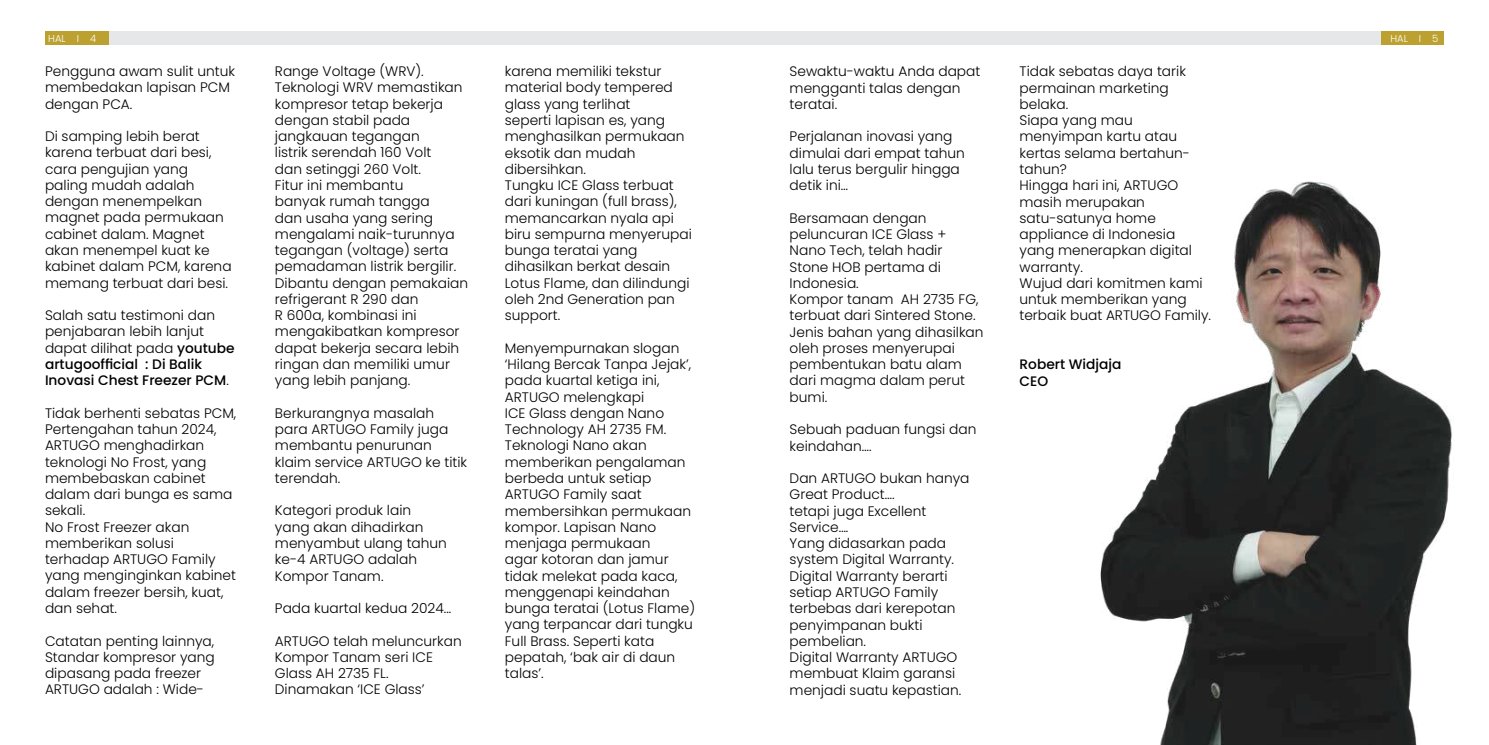
<style>
.page{position:relative;width:1489px;height:745px;background:#fff}
.page>*{position:absolute;margin:0;border:0;box-sizing:border-box;transform-origin:0 0}
.t1{font:300 13.75px/16.2px "Poppins";color:#000}
.t2{font:500 13.75px/16.2px "Poppins";color:#000}
.t3{font:300 10px "Poppins";color:#fff}
.s1{font-weight:500}
</style>
<div class="page">
<div style="left:45px;top:32px;width:63px;height:13px;background:#bca130"></div>
<div style="left:1380px;top:32px;width:63px;height:13px;background:#bca130"></div>
<div style="left:108px;top:32px;width:636px;height:13px;background:#e6e7e8"></div>
<div style="left:744px;top:32px;width:636px;height:13px;background:#e6e7e8"></div>
<img style="left:1100px;top:181px;width:352px;height:563px">
<p class="t3" style="left:48px;top:32px;width:49px">HAL I 4</p>
<p class="t3" style="left:1390px;top:32px;width:49px">HAL I 5</p>
<p class="t1" style="left:45px;top:63px;width:191px">Pengguna awam sulit untuk membedakan lapisan PCM dengan PCA.</p>
<p class="t1" style="left:45px;top:128px;width:188px">Di samping lebih berat karena terbuat dari besi, cara pengujian yang paling mudah adalah dengan menempelkan magnet pada permukaan cabinet dalam. Magnet akan menempel kuat ke kabinet dalam PCM, karena memang terbuat dari besi.</p>
<p class="t1" style="left:45px;top:307px;width:191px">Salah satu testimoni dan penjabaran lebih lanjut dapat dilihat pada <span class="s1">youtube artugoofficial : Di Balik<br>Inovasi Chest Freezer PCM</span>.</p>
<p class="t1" style="left:45px;top:404px;width:193px">Tidak berhenti sebatas PCM,<br>Pertengahan tahun 2024,<br>ARTUGO menghadirkan teknologi No Frost, yang membebaskan cabinet dalam dari bunga es sama sekali.<br>No Frost Freezer akan memberikan solusi terhadap ARTUGO Family yang menginginkan kabinet dalam freezer bersih, kuat, dan sehat.</p>
<p class="t1" style="left:45px;top:632px;width:171px">Catatan penting lainnya,<br>Standar kompresor yang dipasang pada freezer<br>ARTUGO adalah : Wide-</p>
<p class="t1" style="left:275px;top:63px;width:195px">Range Voltage (WRV).<br>Teknologi WRV memastikan kompresor tetap bekerja dengan stabil pada jangkauan tegangan<br>listrik serendah 160 Volt<br>dan setinggi 260 Volt.<br>Fitur ini membantu<br>banyak rumah tangga<br>dan usaha yang sering mengalami naik-turunnya tegangan (voltage) serta pemadaman listrik bergilir.<br>Dibantu dengan pemakaian refrigerant R 290 dan<br>R 600a, kombinasi ini mengakibatkan kompresor dapat bekerja secara lebih ringan dan memiliki umur yang lebih panjang.</p>
<p class="t1" style="left:275px;top:404px;width:194px">Berkurangnya masalah para ARTUGO Family juga membantu penurunan klaim service ARTUGO ke titik terendah.</p>
<p class="t1" style="left:275px;top:502px;width:173px">Kategori produk lain yang akan dihadirkan menyambut ulang tahun ke-4 ARTUGO adalah<br>Kompor Tanam.</p>
<p class="t1" style="left:275px;top:599px;width:178px">Pada kuartal kedua 2024...</p>
<p class="t1" style="left:275px;top:632px;width:188px">ARTUGO telah meluncurkan<br>Kompor Tanam seri ICE<br>Glass AH 2735 FL.<br>Dinamakan ‘ICE Glass’</p>
<p class="t1" style="left:505px;top:63px;width:188px">karena memiliki tekstur material body tempered glass yang terlihat<br>seperti lapisan es, yang menghasilkan permukaan eksotik dan mudah dibersihkan.<br>Tungku ICE Glass terbuat dari kuningan (full brass), memancarkan nyala api biru sempurna menyerupai bunga teratai yang dihasilkan berkat desain<br>Lotus Flame, dan dilindungi oleh 2nd Generation pan support.</p>
<p class="t1" style="left:505px;top:340px;width:192px">Menyempurnakan slogan ‘Hilang Bercak Tanpa Jejak’, pada kuartal ketiga ini,<br>ARTUGO melengkapi<br>ICE Glass dengan Nano<br>Technology AH 2735 FM.<br>Teknologi Nano akan memberikan pengalaman berbeda untuk setiap<br>ARTUGO Family saat membersihkan permukaan kompor. Lapisan Nano menjaga permukaan<br>agar kotoran dan jamur tidak melekat pada kaca, menggenapi keindahan bunga teratai (Lotus Flame) yang terpancar dari tungku<br>Full Brass. Seperti kata pepatah, ‘bak air di daun talas’.</p>
<p class="t1" style="left:1019px;top:63px;width:193px">Tidak sebatas daya tarik permainan marketing belaka.<br>Siapa yang mau menyimpan kartu atau kertas selama bertahun&shy;tahun?<br>Hingga hari ini, ARTUGO masih merupakan satu-satunya home appliance di Indonesia yang menerapkan digital warranty.<br>Wujud dari komitmen kami untuk memberikan yang terbaik buat ARTUGO Family.</p>
<p class="t2" style="left:1019px;top:356px;width:103px">Robert Widjaja<br>CEO</p>
<p class="t1" style="left:789px;top:63px;width:192px">Sewaktu-waktu Anda dapat mengganti talas dengan teratai.</p>
<p class="t1" style="left:789px;top:128px;width:177px">Perjalanan inovasi yang dimulai dari empat tahun lalu terus bergulir hingga detik ini…</p>
<p class="t1" style="left:789px;top:210px;width:195px">Bersamaan dengan peluncuran ICE Glass +<br>Nano Tech, telah hadir<br>Stone HOB pertama di<br>Indonesia.<br>Kompor tanam AH 2735 FG, terbuat dari Sintered Stone.<br>Jenis bahan yang dihasilkan oleh proses menyerupai pembentukan batu alam dari magma dalam perut bumi.</p>
<p class="t1" style="left:789px;top:421px;width:188px">Sebuah paduan fungsi dan keindahan….</p>
<p class="t1" style="left:789px;top:470px;width:181px">Dan ARTUGO bukan hanya<br>Great Product….<br>tetapi juga Excellent<br>Service….<br>Yang didasarkan pada system Digital Warranty.<br>Digital Warranty berarti setiap ARTUGO Family terbebas dari kerepotan penyimpanan bukti pembelian.<br>Digital Warranty ARTUGO membuat Klaim garansi menjadi suatu kepastian.</p>
</div>
